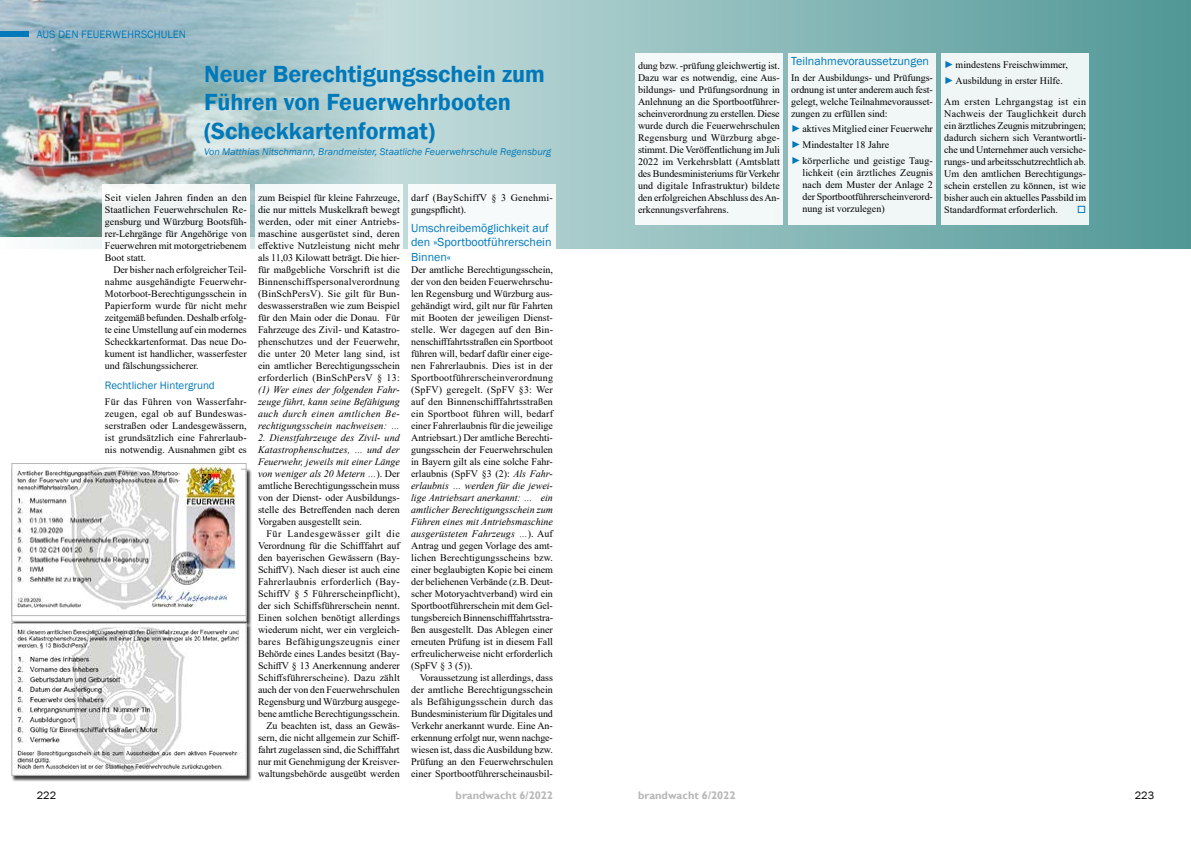
<style>
.page{position:relative;width:1191px;height:842px;background:#fff}
.page>*{position:absolute;margin:0;border:0;box-sizing:border-box;transform-origin:0 0}
.t1{font:600 24px/28.8px "Franklin Gothic";color:#0079ba}
.t2{font:12px/14.4px "Franklin Gothic";color:#0079ba}
.t3{font:11px "Franklin Gothic";color:#0079ba}
.t4{font:700 11px "Gill Sans";color:#b6b7b6}
.t5{font:11px "Franklin Gothic";color:#000}
.t6{font:10px/12px "Times New Roman";color:#000;text-align:justify}
.t7{font:italic 10px/12px "Times New Roman";letter-spacing:.01em;color:#000;text-align:justify}
.t8{font:italic 10px "Franklin Gothic";color:#0079ba}
.t9{font:10px/12px "Times New Roman";letter-spacing:.03em;color:#000}
.s1{font-style:italic}
.s2{color:#0079ba}
</style>
<div class="page">
<svg style="left:0;top:0;width:1191px;height:249px;background:#97bbbb"></svg>
<div style="left:408px;top:184px;width:148px;height:179px;background:#fff"></div>
<div style="left:102px;top:184px;width:147px;height:179px;background:linear-gradient(to right,#fbfcfc,#fbfdfd)"></div>
<div style="left:635px;top:53px;width:147px;height:172px;background:#f4f8f8"></div>
<div style="left:255px;top:184px;width:148px;height:179px;background:#fff"></div>
<div style="left:12px;top:469px;width:240px;height:158px;background:#000;opacity:.75"></div>
<div style="left:11px;top:469px;width:236px;height:153px;background:#fff;border:1px solid #b6b7b6"></div>
<div style="left:788px;top:53px;width:147px;height:172px;background:#f2f7f7"></div>
<div style="left:941px;top:53px;width:148px;height:172px;background:#eff5f5"></div>
<div style="left:0;top:31px;width:28px;height:6px;background:#0079ba"></div>
<img style="left:13px;top:465px;width:227px;height:145px">
<div style="left:11px;top:463px;width:236px;height:153px;border:1px solid #b6b7b6"></div>
<div style="left:12px;top:623px;width:240px;height:158px;background:#000;opacity:.75"></div>
<img style="left:13px;top:625px;width:232px;height:149px">
<div style="left:11px;top:623px;width:236px;height:153px;border:1px solid #b6b7b6"></div>
<p class="t3" style="left:37px;top:27px;width:151px">AUS DEN FEUERWEHRSCHULEN</p>
<h1 class="t1" style="left:204px;top:60px;width:342px">Neuer Berechtigungsschein zum<br>Führen von Feuerwehrbooten (Scheckkartenformat)</h1>
<p class="t8" style="left:204px;top:146px;width:348px">Von Matthias Nitschmann, Brandmeister, Staatliche Feuerwehrschule Regensburg</p>
<p class="t6" style="left:105px;top:191px;width:143px">Seit vielen Jahren finden an den Staatlichen Feuerwehrschulen Re&shy;gensburg und Würzburg Bootsfüh&shy;rer-Lehrgänge für Angehörige von Feuerwehren mit motorgetriebenem Boot statt.</p>
<p class="t6" style="left:105px;top:263px;width:143px;text-indent:8px">Der bisher nach erfolgreicher Teil&shy;nahme ausgehändigte Feuerwehr-Motorboot-Berechtigungsschein in Papierform wurde für nicht mehr zeitgemäß befunden. Deshalb erfolg&shy;te eine Umstellung auf ein modernes Scheckkartenformat. Das neue Do&shy;kument ist handlicher, wasserfester und fälschungssicherer.</p>
<p class="t3" style="left:105px;top:378px;width:111px">Rechtlicher Hintergrund</p>
<p class="t6" style="left:105px;top:395px;width:143px">Für das Führen von Wasserfahr&shy;zeugen, egal ob auf Bundeswas&shy;serstraßen oder Landesgewässern, ist grundsätzlich eine Fahrerlaub&shy;nis notwendig. Ausnahmen gibt es</p>
<p class="t6" style="left:258px;top:191px;width:143px">zum Beispiel für kleine Fahrzeuge, die nur mittels Muskelkraft bewegt werden, oder mit einer Antriebs&shy;maschine ausgerüstet sind, deren effektive Nutzleistung nicht mehr als 11,03 Kilowatt beträgt. Die hier&shy;für maßgebliche Vorschrift ist die Binnenschiffspersonalverordnung (BinSchPersV). Sie gilt für Bun&shy;deswasserstraßen wie zum Beispiel für den Main oder die Donau. Für Fahrzeuge des Zivil- und Katastro&shy;phenschutzes und der Feuerwehr, die unter 20 Meter lang sind, ist ein amtlicher Berechtigungsschein erforderlich (BinSchPersV § 13:</p>
<p class="t7" style="left:258px;top:383px;width:143px">(1) Wer eines der folgenden Fahr&shy;zeuge führt, kann seine Befähigung auch durch einen amtlichen Be&shy;rechtigungsschein nachweisen: …</p>
<p class="t6" style="left:258px;top:431px;width:143px"><span class="s1">2. Dienstfahrzeuge des Zivil- und Katastrophenschutzes, … und der Feuerwehr, jeweils mit einer Länge von weniger als 20 Metern …</span>). Der amtliche Berechtigungsschein muss von der Dienst- oder Ausbildungs&shy;stelle des Betreffenden nach deren Vorgaben ausgestellt sein.</p>
<p class="t6" style="left:258px;top:527px;width:143px;text-align:right">Für Landesgewässer gilt die Verordnung für die Schifffahrt auf den bayerischen Gewässern (Bay-SchiffV). Nach dieser ist auch eine Fahrerlaubnis erforderlich (Bay-SchiffV § 5 Führerscheinpflicht), der sich Schiffsführerschein nennt.<br>Einen solchen benötigt allerdings wiederum nicht, wer ein vergleich&shy;bares Befähigungszeugnis einer Behörde eines Landes besitzt (Bay-SchiffV § 13 Anerkennung anderer Schiffsführerscheine). Dazu zählt auch der von den Feuerwehrschulen Regensburg und Würzburg ausgege&shy;bene amtliche Berechtigungsschein.<br>Zu beachten ist, dass an Gewäs&shy;sern, die nicht allgemein zur Schiff&shy;fahrt zugelassen sind, die Schifffahrt nur mit Genehmigung der Kreisver&shy;waltungsbehörde ausgeübt werden</p>
<p class="t9" style="left:411px;top:191px;width:143px">darf (BaySchiffV § 3 Genehmi&shy;gungspflicht).</p>
<p class="t2" style="left:411px;top:221px;width:142px">Umschreibemöglichkeit auf den »Sportbootführerschein<br>Binnen«</p>
<p class="t6" style="left:411px;top:263px;width:143px">Der amtliche Berechtigungsschein, der von den beiden Feuerwehrschu&shy;len Regensburg und Würzburg aus&shy;gehändigt wird, gilt nur für Fahrten mit Booten der jeweiligen Dienst&shy;stelle. Wer dagegen auf den Bin&shy;nenschifffahrtsstraßen ein Sportboot führen will, bedarf dafür einer eige&shy;nen Fahrerlaubnis. Dies ist in der Sportbootführerscheinverordnung (SpFV) geregelt. (SpFV §3: Wer auf den Binnenschifffahrtsstraßen ein Sportboot führen will, bedarf einer Fahrerlaubnis für die jeweilige Antriebsart.) Der amtliche Berechti&shy;gungsschein der Feuerwehrschulen in Bayern gilt als eine solche Fahr&shy;erlaubnis (SpFV §3 (2): <span class="s1">Als Fahr&shy;erlaubnis … werden für die jewei&shy;lige Antriebsart anerkannt: … ein amtlicher Berechtigungsschein zum Führen eines mit Antriebsmaschine ausgerüsteten Fahrzeugs …</span>). Auf Antrag und gegen Vorlage des amt&shy;lichen Berechtigungsscheins bzw. einer beglaubigten Kopie bei einem der beliehenen Verbände (z.B. Deut&shy;scher Motoryachtverband) wird ein Sportbootführerschein mit dem Gel&shy;tungsbereich Binnenschifffahrtsstra&shy;ßen ausgestellt. Das Ablegen einer erneuten Prüfung ist in diesem Fall erfreulicherweise nicht erforderlich (SpFV § 3 (5)).</p>
<p class="t6" style="left:411px;top:671px;width:143px;text-indent:8px">Voraussetzung ist allerdings, dass der amtliche Berechtigungsschein als Befähigungsschein durch das Bundesministerium für Digitales und Verkehr anerkannt wurde. Eine An&shy;erkennung erfolgt nur, wenn nachge&shy;wiesen ist, dass die Ausbildung bzw.<br>Prüfung an den Feuerwehrschulen einer Sportbootführerscheinausbil-</p>
<p class="t6" style="left:638px;top:59px;width:143px">dung bzw. -prüfung gleichwertig ist.<br>Dazu war es notwendig, eine Aus&shy;bildungs- und Prüfungsordnung in Anlehnung an die Sportbootführer&shy;scheinverordnung zu erstellen. Diese wurde durch die Feuerwehrschulen Regensburg und Würzburg abge&shy;stimmt. Die Veröffentlichung im Juli 2022 im Verkehrsblatt (Amtsblatt des Bundesministeriums für Verkehr und digitale Infrastruktur) bildete den erfolgreichen Abschluss des An&shy;erkennungsverfahrens.</p>
<p class="t2" style="left:791px;top:54px;width:139px">Teilnahmevoraussetzungen</p>
<p class="t6" style="left:791px;top:71px;width:143px">In der Ausbildungs- und Prüfungs&shy;ordnung ist unter anderem auch fest&shy;gelegt, welche Teilnahmevorausset&shy;zungen zu erfüllen sind:</p>
<p class="t6" style="left:791px;top:120px;width:143px;line-height:16px;text-align:left"><span class="s2">►</span>aktives Mitglied einer Feuerwehr <span class="s2">►</span>Mindestalter 18 Jahre <span class="s2">►</span>körperliche und geistige Taug-</p>
<p class="t6" style="left:802px;top:166px;width:132px">lichkeit (ein ärztliches Zeugnis nach dem Muster der Anlage 2 der Sportbootführerscheinverord&shy;nung ist vorzulegen)</p>
<p class="t6" style="left:944px;top:56px;width:125px;line-height:16px"><span class="s2">►</span>mindestens Freischwimmer, <span class="s2">►</span>Ausbildung in erster Hilfe.</p>
<p class="t6" style="left:944px;top:95px;width:143px">Am ersten Lehrgangstag ist ein Nachweis der Tauglichkeit durch ein ärztliches Zeugnis mitzubringen; dadurch sichern sich Verantwortli&shy;che und Unternehmer auch versiche&shy;rungs- und arbeitsschutzrechtlich ab.<br>Um den amtlichen Berechtigungs&shy;schein erstellen zu können, ist wie bisher auch ein aktuelles Passbild im Standardformat erforderlich.</p>
<p class="t5" style="left:37px;top:789px;width:21px">222</p>
<p class="t4" style="left:455px;top:789px;width:99px">brandwacht 6/2022</p>
<p class="t4" style="left:638px;top:789px;width:99px">brandwacht 6/2022</p>
<p class="t5" style="left:1134px;top:789px;width:21px">223</p>
</div>
